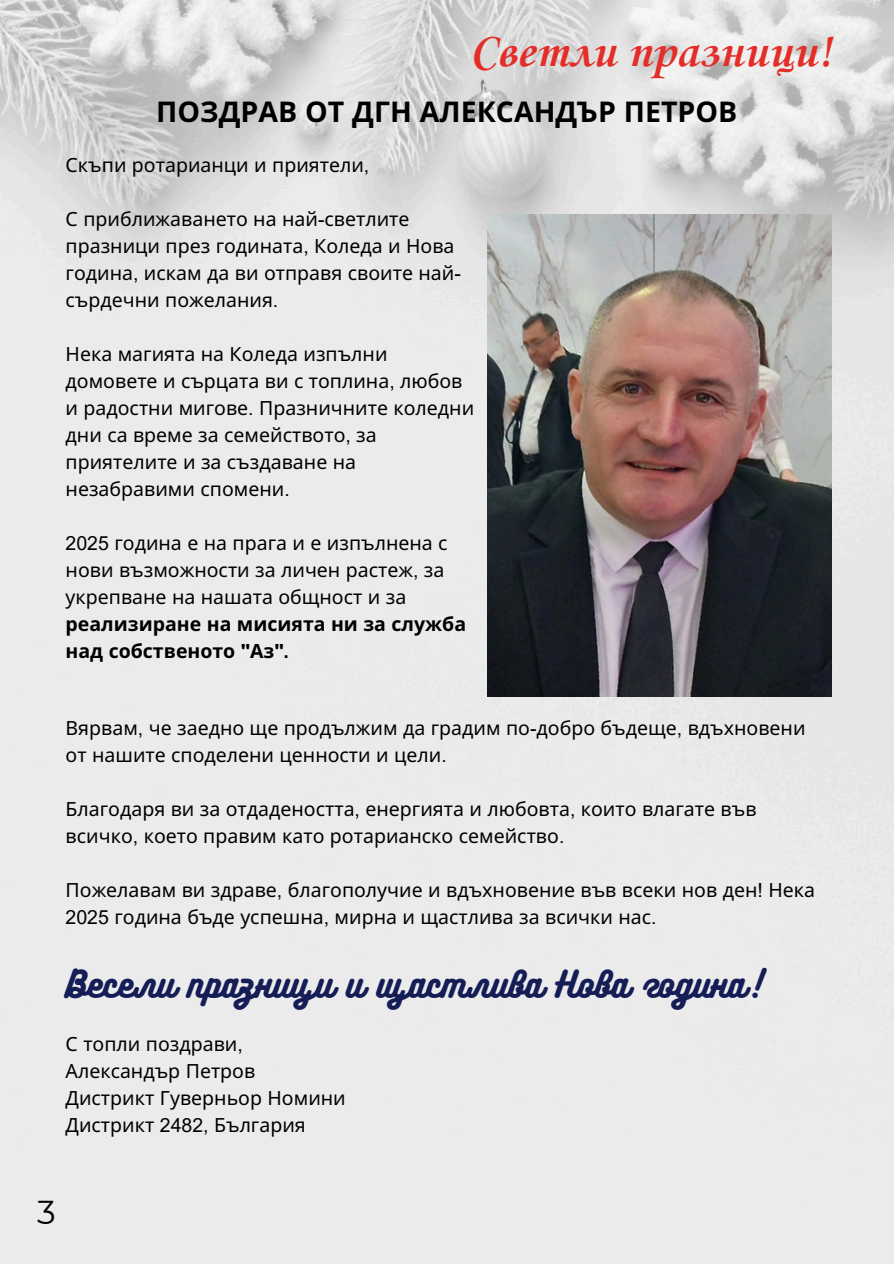
<style>
.page{position:relative;width:894px;height:1264px;background:#fff}
.page>*{position:absolute;margin:0;border:0;box-sizing:border-box;transform-origin:0 0}
.t1{font:700 49.5px "Corsiva";color:#e52d27}
.t2{font:33px "Bukhari Script";color:#151d57}
.t3{font:33px "Montserrat";color:#000}
.t4{font:700 28.5px "Noto Sans";color:#000}
.t5{font:19.5px/27px "Noto Sans";color:#000}
.s1{font-family:"Arial MT Pro"}
.s2{font-weight:700}
.s3{font-family:"Arial MT Pro";font-weight:700}
</style>
<div class="page">
<img style="left:0;top:0;width:893px;height:1263px">
<img style="left:487px;top:214px;width:344px;height:483px">
<p class="t1" style="left:469px;top:27px;width:364px">Светли празници!</p>
<p class="t4" style="left:156px;top:92px;width:582px">ПОЗДРАВ ОТ ДГН АЛЕКСАНДЪР ПЕТРОВ</p>
<p class="t5" style="left:66px;top:151px;width:305px">Скъпи ротарианци и приятели<span class="s1">,</span></p>
<p class="t5" style="left:66px;top:205px;width:345px">С приближаването на най<span class="s1">-</span>светлите</p>
<p class="t5" style="left:66px;top:232px;width:396px">празници през годината<span class="s1">,</span> Коледа и Нова година<span class="s1">,</span> искам да ви отправя своите най&shy;сърдечни пожелания<span class="s1">.</span></p>
<p class="t5" style="left:66px;top:340px;width:323px">Нека магията на Коледа изпълни</p>
<p class="t5" style="left:66px;top:367px;width:410px">домовете и сърцата ви с топлина<span class="s1">,</span> любов и радостни мигове<span class="s1">.</span> Празничните коледни дни са време за семейството<span class="s1">,</span> за приятелите и за създаване на незабравими спомени<span class="s1">.</span></p>
<p class="t5" style="left:66px;top:529px;width:383px"><span class="s1">2025</span> година е на прага и е изпълнена с</p>
<p class="t5" style="left:66px;top:556px;width:402px">нови възможности за личен растеж<span class="s1">,</span> за укрепване на нашата общност и за <span class="s2">реализиране на мисията ни за служба над собственото</span> <span class="s3">"</span><span class="s2">Аз</span><span class="s3">".</span></p>
<h1 class="t5" style="left:66px;top:714px;width:741px">Вярвам<span class="s1">,</span> че заедно ще продължим да градим по<span class="s1">-</span>добро бъдеще<span class="s1">,</span> вдъхновени от нашите споделени ценности и цели<span class="s1">.</span></h1>
<h3 class="t5" style="left:66px;top:795px;width:692px">Благодаря ви за отдадеността<span class="s1">,</span> енергията и любовта<span class="s1">,</span> които влагате във всичко<span class="s1">,</span> което правим като ротарианско семейство<span class="s1">.</span></h3>
<p class="t5" style="left:66px;top:876px;width:750px">Пожелавам ви здраве<span class="s1">,</span> благополучие и вдъхновение във всеки нов ден<span class="s1">!</span> Нека<br><span class="s1">2025</span> година бъде успешна<span class="s1">,</span> мирна и щастлива за всички нас<span class="s1">.</span></p>
<p class="t2" style="left:66px;top:963px;width:699px">Весели празници и щастлива Нова година!</p>
<p class="t5" style="left:66px;top:1030px;width:282px">С топли поздрави<span class="s1">,<br></span>Александър Петров<br>Дистрикт Гуверньор Номини<br>Дистрикт <span class="s1">2482,</span> България</p>
<h2 class="t3" style="left:37px;top:1191px;width:20px">3</h2>
</div>
